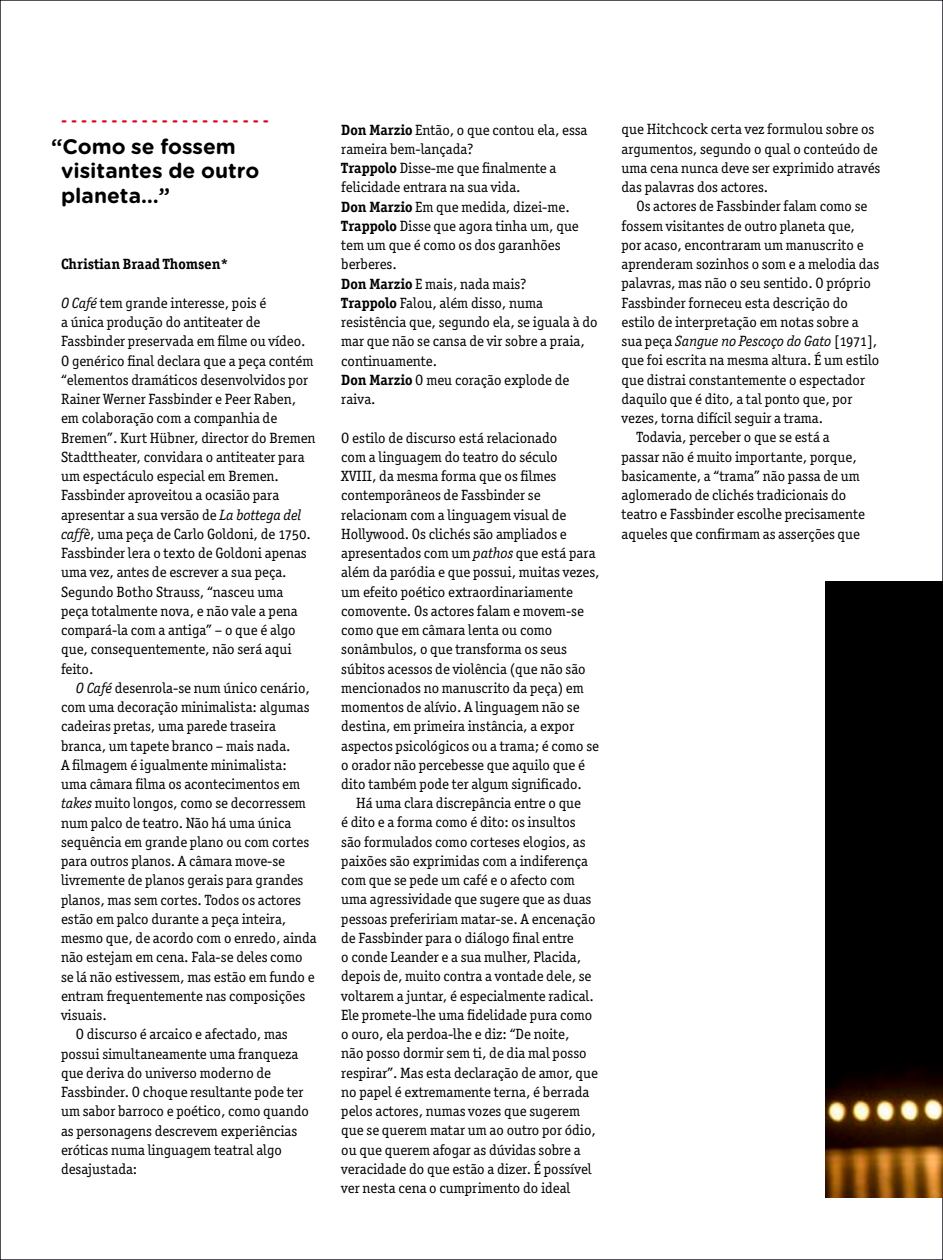
<style>
.page{position:relative;width:943px;height:1260px;background:#fff}
.page>*{position:absolute;margin:0;border:0;box-sizing:border-box;transform-origin:0 0}
.t1{font:700 21px/24.5px "Gotham Rounded";color:#000}
.t2{font:14.88px/19.2px "Officina Ser ITC Book OS";color:#000}
.t3{font:14.88px "Officina Ser ITC Book Ital OS";color:#000}
.t4{font:14.88px "Officina Ser ITC Bold OS";color:#000}
.t5{font:700 14.88px "Gotham Rounded";color:#e3001a}
.s1{font-family:"Officina Ser ITC Book Ital OS"}
.s2{font-family:"Officina Ser ITC Bold OS"}
.s3{font-family:"Officina Ser ITC Book OS"}
</style>
<div class="page">
<img style="left:826px;top:582px;width:117px;height:616px">
<p class="t5" style="left:61px;top:112px;width:209px">‑ ‑ ‑ ‑ ‑ ‑ ‑ ‑ ‑ ‑ ‑ ‑ ‑ ‑ ‑ ‑ ‑ ‑ ‑ ‑ ‑</p>
<h1 class="t1" style="left:61px;top:134px;width:200px;text-indent:-10px">“Como se fossem visitantes de outro planeta…”</h1>
<p class="t4" style="left:61px;top:255px;width:169px">Christian Braad Thomsen*</p>
<p class="t2" style="left:61px;top:293px;width:256px"><span class="s1">O Café</span> tem grande interesse, pois é<br>a única produção do antiteater de Fassbinder preservada em filme ou vídeo.<br>O genérico final declara que a peça contém “elementos dramáticos desenvolvidos por Rainer Werner Fassbinder e Peer Raben, em colaboração com a companhia de Bremen”. Kurt Hübner, director do Bremen Stadttheater, convidara o antiteater para um espectáculo especial em Bremen.<br>Fassbinder aproveitou a ocasião para apresentar a sua versão de <span class="s1">La bottega del caffè</span>, uma peça de Carlo Goldoni, de 1750.<br>Fassbinder lera o texto de Goldoni apenas uma vez, antes de escrever a sua peça.<br>Segundo Botho Strauss, “nasceu uma<br>peça totalmente nova, e não vale a pena compará‑la com a antiga” – o que é algo que, consequentemente, não será aqui feito.</p>
<p class="t2" style="left:76px;top:678px;width:235px"><span class="s1">O Café</span> desenrola‑se num único cenário,</p>
<p class="t2" style="left:61px;top:697px;width:250px">com uma decoração minimalista: algumas</p>
<p class="t2" style="left:61px;top:717px;width:216px">cadeiras pretas, uma parede traseira</p>
<p class="t2" style="left:61px;top:736px;width:231px">branca, um tapete branco – mais nada.</p>
<p class="t2" style="left:61px;top:755px;width:227px">A filmagem é igualmente minimalista:</p>
<p class="t2" style="left:61px;top:774px;width:241px">uma câmara filma os acontecimentos em</p>
<p class="t2" style="left:61px;top:794px;width:246px"><span class="s1">takes</span> muito longos, como se decorressem</p>
<p class="t2" style="left:61px;top:813px;width:232px">num palco de teatro. Não há uma única</p>
<p class="t2" style="left:61px;top:832px;width:250px">sequência em grande plano ou com cortes</p>
<p class="t2" style="left:61px;top:851px;width:226px">para outros planos. A câmara move‑se</p>
<p class="t2" style="left:61px;top:871px;width:244px">livremente de planos gerais para grandes</p>
<p class="t2" style="left:61px;top:890px;width:241px">planos, mas sem cortes. Todos os actores</p>
<p class="t2" style="left:61px;top:909px;width:227px">estão em palco durante a peça inteira,</p>
<p class="t2" style="left:61px;top:928px;width:257px">mesmo que, de acordo com o enredo, ainda</p>
<p class="t2" style="left:61px;top:948px;width:243px">não estejam em cena. Fala‑se deles como</p>
<p class="t2" style="left:61px;top:967px;width:255px">se lá não estivessem, mas estão em fundo e</p>
<p class="t2" style="left:61px;top:986px;width:245px">entram frequentemente nas composições</p>
<p class="t2" style="left:61px;top:1005px;width:47px">visuais.</p>
<p class="t2" style="left:76px;top:1025px;width:213px">O discurso é arcaico e afectado, mas</p>
<p class="t2" style="left:61px;top:1044px;width:239px">possui simultaneamente uma franqueza</p>
<p class="t2" style="left:61px;top:1063px;width:211px">que deriva do universo moderno de</p>
<p class="t2" style="left:61px;top:1082px;width:244px">Fassbinder. O choque resultante pode ter</p>
<p class="t2" style="left:61px;top:1102px;width:249px">um sabor barroco e poético, como quando</p>
<p class="t2" style="left:61px;top:1121px;width:238px">as personagens descrevem experiências</p>
<p class="t2" style="left:61px;top:1140px;width:222px">eróticas numa linguagem teatral algo</p>
<p class="t2" style="left:61px;top:1159px;width:78px">desajustada:</p>
<p class="t2" style="left:341px;top:120px;width:258px"><span class="s2">Don Marzio</span> Então, o que contou ela, essa rameira bem‑lançada?<br><span class="s2">Trappolo</span> Disse‑me que finalmente a felicidade entrara na sua vida.<br><span class="s2">Don Marzio</span> Em que medida, dizei‑me.<br><span class="s2">Trappolo</span> Disse que agora tinha um, que tem um que é como os dos garanhões berberes.<br><span class="s2">Don Marzio</span> E mais, nada mais?<br><span class="s2">Trappolo</span> Falou, além disso, numa resistência que, segundo ela, se iguala à do mar que não se cansa de vir sobre a praia, continuamente.<br><span class="s2">Don Marzio</span> O meu coração explode de raiva.</p>
<p class="t2" style="left:341px;top:428px;width:260px">O estilo de discurso está relacionado<br>com a linguagem do teatro do século<br>XVIII, da mesma forma que os filmes contemporâneos de Fassbinder se relacionam com a linguagem visual de Hollywood. Os clichés são ampliados e apresentados com um <span class="s1">pathos</span> que está para além da paródia e que possui, muitas vezes, um efeito poético extraordinariamente comovente. Os actores falam e movem‑se como que em câmara lenta ou como sonâmbulos, o que transforma os seus súbitos acessos de violência (que não são mencionados no manuscrito da peça) em momentos de alívio. A linguagem não se destina, em primeira instância, a expor aspectos psicológicos ou a trama; é como se o orador não percebesse que aquilo que é dito também pode ter algum significado.</p>
<p class="t2" style="left:341px;top:794px;width:258px;text-indent:15px">Há uma clara discrepância entre o que<br>é dito e a forma como é dito: os insultos são formulados como corteses elogios, as paixões são exprimidas com a indiferença com que se pede um café e o afecto com uma agressividade que sugere que as duas pessoas prefeririam matar‑se. A encenação de Fassbinder para o diálogo final entre<br>o conde Leander e a sua mulher, Placida, depois de, muito contra a vontade dele, se voltarem a juntar, é especialmente radical.<br>Ele promete‑lhe uma fidelidade pura como o ouro, ela perdoa‑lhe e diz: “De noite,<br>não posso dormir sem ti, de dia mal posso respirar”. Mas esta declaração de amor, que no papel é extremamente terna, é berrada pelos actores, numas vozes que sugerem que se querem matar um ao outro por ódio, ou que querem afogar as dúvidas sobre a veracidade do que estão a dizer. É possível ver nesta cena o cumprimento do ideal</p>
<p class="t2" style="left:621px;top:120px;width:260px">que Hitchcock certa vez formulou sobre os argumentos, segundo o qual o conteúdo de uma cena nunca deve ser exprimido através das palavras dos actores.</p>
<p class="t2" style="left:621px;top:197px;width:259px;text-indent:15px">Os actores de Fassbinder falam como se fossem visitantes de outro planeta que,<br>por acaso, encontraram um manuscrito e aprenderam sozinhos o som e a melodia das palavras, mas não o seu sentido. O próprio Fassbinder forneceu esta descrição do estilo de interpretação em notas sobre a</p>
<p class="t3" style="left:621px;top:333px;width:257px"><span class="s3">sua peça</span> Sangue no Pescoço do Gato <span class="s3">[1971],</span></p>
<p class="t2" style="left:621px;top:351px;width:259px">que foi escrita na mesma altura. É um estilo</p>
<p class="t2" style="left:621px;top:370px;width:245px">que distrai constantemente o espectador</p>
<p class="t2" style="left:621px;top:389px;width:232px">daquilo que é dito, a tal ponto que, por</p>
<p class="t2" style="left:621px;top:408px;width:203px">vezes, torna difícil seguir a trama.</p>
<p class="t2" style="left:636px;top:428px;width:195px">Todavia, perceber o que se está a</p>
<p class="t2" style="left:621px;top:447px;width:237px">passar não é muito importante, porque,</p>
<p class="t2" style="left:621px;top:466px;width:240px">basicamente, a “trama” não passa de um</p>
<p class="t2" style="left:621px;top:485px;width:226px">aglomerado de clichés tradicionais do</p>
<p class="t2" style="left:621px;top:505px;width:245px">teatro e Fassbinder escolhe precisamente</p>
<p class="t2" style="left:621px;top:524px;width:240px">aqueles que confirmam as asserções que</p>
</div>
